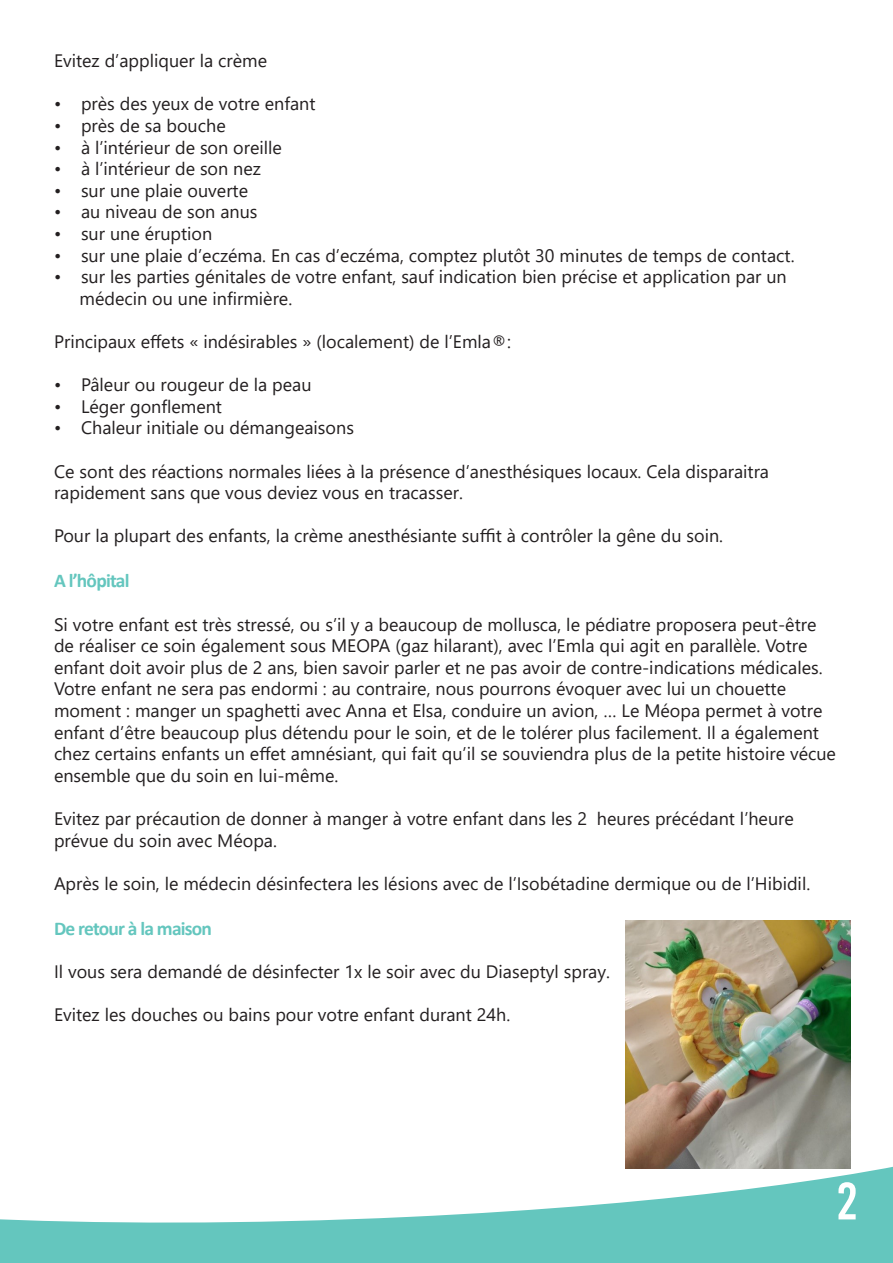
<style>
.page{position:relative;width:893px;height:1263px;background:#fff}
.page>*{position:absolute;margin:0;border:0;box-sizing:border-box;transform-origin:0 0}
.t1{font:52.5px "Bebas Kai";color:#fff}
.t2{font:700 19.5px "Calibri";letter-spacing:-.04em;color:#64c6be}
.t3{font:18px/21.6px "Segoe UI";color:#231f20}
</style>
<div class="page">
<img style="left:625px;top:921px;width:226px;height:220px">
<svg style="left:0;top:1141px;width:893px;height:122px"></svg>
<p class="t3" style="left:54px;top:48px;width:215px">Evitez d’appliquer la crème</p>
<p class="t3" style="left:54px;top:92px;width:263px">• près des yeux de votre enfant</p>
<p class="t3" style="left:54px;top:113px;width:173px">• près de sa bouche</p>
<p class="t3" style="left:54px;top:135px;width:230px">• à l’intérieur de son oreille</p>
<p class="t3" style="left:54px;top:156px;width:209px">• à l’intérieur de son nez</p>
<p class="t3" style="left:54px;top:178px;width:196px">• sur une plaie ouverte</p>
<p class="t3" style="left:54px;top:200px;width:205px">• au niveau de son anus</p>
<p class="t3" style="left:54px;top:221px;width:160px">• sur une éruption</p>
<p class="t3" style="left:54px;top:243px;width:742px">• sur une plaie d’eczéma. En cas d’eczéma, comptez plutôt 30 minutes de temps de contact.</p>
<p class="t3" style="left:54px;top:264px;width:734px">• sur les parties génitales de votre enfant, sauf indication bien précise et application par un</p>
<p class="t3" style="left:80px;top:286px;width:214px">médecin ou une infirmière.</p>
<p class="t3" style="left:54px;top:329px;width:458px">Principaux effets « indésirables » (localement) de l’Emla®:</p>
<p class="t3" style="left:54px;top:372px;width:259px">• Pâleur ou rougeur de la peau</p>
<p class="t3" style="left:54px;top:394px;width:170px">• Léger gonflement</p>
<p class="t3" style="left:54px;top:416px;width:301px">• Chaleur initiale ou démangeaisons</p>
<p class="t3" style="left:54px;top:459px;width:717px">Ce sont des réactions normales liées à la présence d’anesthésiques locaux. Cela disparaitra rapidement sans que vous deviez vous en tracasser.</p>
<p class="t3" style="left:54px;top:524px;width:671px">Pour la plupart des enfants, la crème anesthésiante suffit à contrôler la gêne du soin.</p>
<p class="t2" style="left:54px;top:567px;width:77px">A l’hôpital</p>
<p class="t3" style="left:54px;top:612px;width:783px">Si votre enfant est très stressé, ou s’il y a beaucoup de mollusca, le pédiatre proposera peut-être de réaliser ce soin également sous MEOPA (gaz hilarant), avec l’Emla qui agit en parallèle. Votre enfant doit avoir plus de 2 ans, bien savoir parler et ne pas avoir de contre-indications médicales.<br>Votre enfant ne sera pas endormi : au contraire, nous pourrons évoquer avec lui un chouette moment : manger un spaghetti avec Anna et Elsa, conduire un avion, … Le Méopa permet à votre enfant d’être beaucoup plus détendu pour le soin, et de le tolérer plus facilement. Il a également chez certains enfants un effet amnésiant, qui fait qu’il se souviendra plus de la petite histoire vécue ensemble que du soin en lui-même.</p>
<p class="t3" style="left:54px;top:806px;width:741px">Evitez par précaution de donner à manger à votre enfant dans les 2 heures précédant l’heure prévue du soin avec Méopa.</p>
<p class="t3" style="left:54px;top:871px;width:758px">Après le soin, le médecin désinfectera les lésions avec de l’Isobétadine dermique ou de l’Hibidil.</p>
<p class="t2" style="left:54px;top:914px;width:160px">De retour à la maison</p>
<p class="t3" style="left:54px;top:959px;width:558px">Il vous sera demandé de désinfecter 1x le soir avec du Diaseptyl spray.</p>
<p class="t3" style="left:54px;top:1002px;width:458px">Evitez les douches ou bains pour votre enfant durant 24h.</p>
<p class="t1" style="left:837px;top:1173px;width:22px">2</p>
</div>
